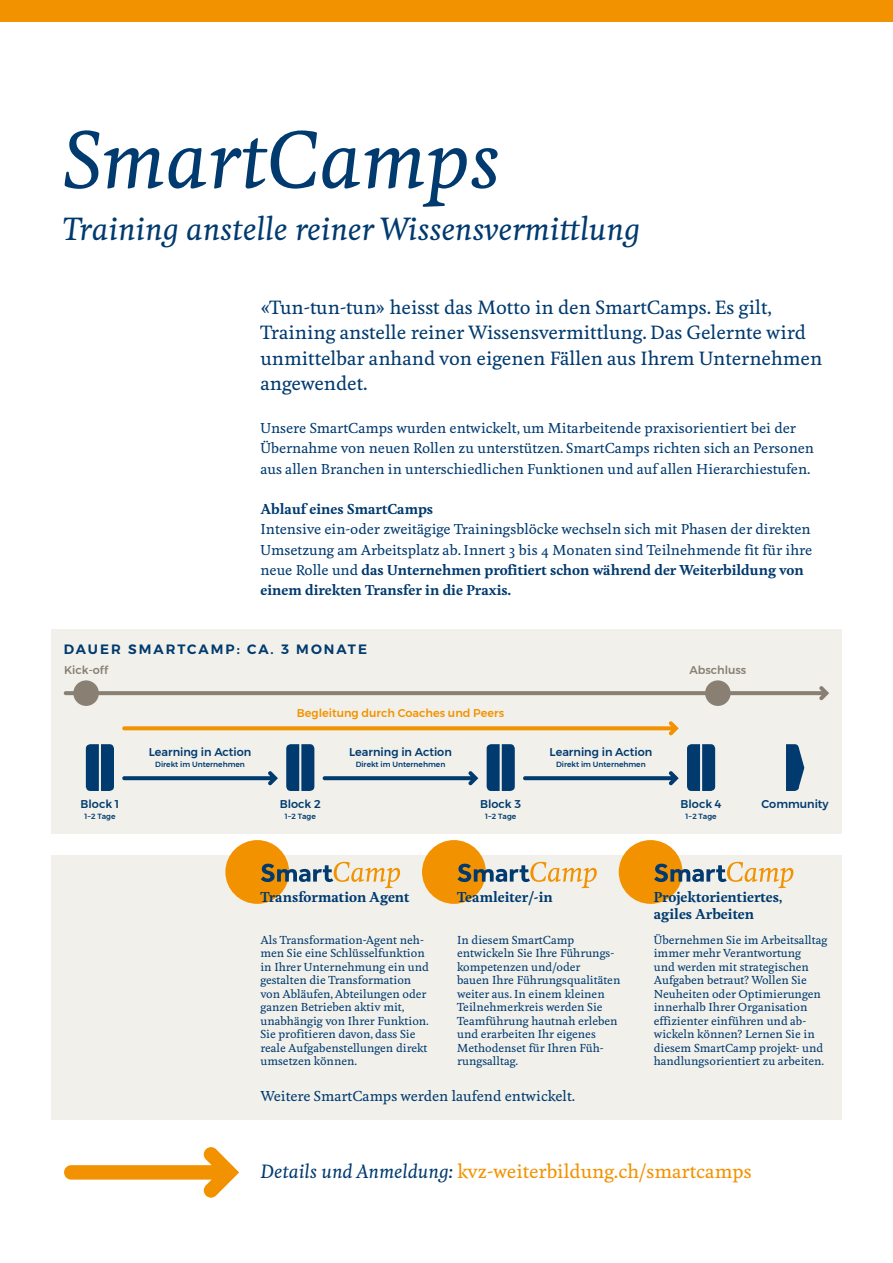
<style>
.page{position:relative;width:893px;height:1263px;background:#fff}
.page>*{position:absolute;margin:0;border:0;box-sizing:border-box;transform-origin:0 0}
.Titel{font:italic 500 76.5px "Feijoa";color:#003a6f}
.Titel-2{font:italic 500 30px "Feijoa";color:#003a6f}
.Lead{font:500 18px/25.5px "Feijoa";color:#003a6f}
.t1{font:500 18px "Feijoa";color:#f39200}
.Grundtext_SmartEcono{font:500 13.5px/20.2px "Feijoa";color:#003a6f}
.Zwischentitel{font:700 13.5px/16.5px "Feijoa";color:#003a6f}
.Grundtext{font:500 13.5px "Feijoa";color:#003a6f}
.Titel_Grafik{font:600 13.5px "Montserrat";letter-spacing:.15em;color:#003a6f}
.Grundtext-2{font:700 13.5px "Feijoa";color:#003a6f}
.Text_Grafik{font:500 11.25px "Montserrat";color:#003a6f}
.Text_Grafik-2{font:500 11.25px "Montserrat";color:#f39200}
.Text_Grafik-3{font:500 11.25px "Montserrat";color:#897f72}
.Randspaltentext{font:500 10.8px/13.5px "Feijoa";color:#003a6f}
.Text_Grafik-4{font:500 7.5px "Montserrat";color:#003a6f}
.s1{font-weight:700}
.s2{font-style:italic;color:#003a6f}
</style>
<div class="page">
<div style="left:0;top:0;width:893px;height:21px;background:#f39200"></div>
<div style="left:51px;top:855px;width:791px;height:264px;background:#f1f0ea"></div>
<svg style="left:64px;top:1147px;width:175px;height:51px"></svg>
<div style="left:225px;top:840px;width:64px;height:64px;background:#f39200;border-radius:50%"></div>
<svg style="left:261px;top:862px;width:139px;height:26px"></svg>
<div style="left:422px;top:840px;width:64px;height:64px;background:#f39200;border-radius:50%"></div>
<svg style="left:457px;top:862px;width:140px;height:26px"></svg>
<div style="left:619px;top:840px;width:63px;height:64px;background:#f39200;border-radius:50%"></div>
<svg style="left:654px;top:862px;width:139px;height:26px"></svg>
<div style="left:51px;top:629px;width:791px;height:204px;background:#f1f0ea"></div>
<svg style="left:487px;top:744px;width:28px;height:47px"></svg>
<svg style="left:86px;top:744px;width:28px;height:47px"></svg>
<svg style="left:687px;top:744px;width:28px;height:47px"></svg>
<div style="left:73px;top:680px;width:26px;height:26px;background:#897f72;border-radius:50%"></div>
<div style="left:705px;top:680px;width:26px;height:26px;background:#897f72;border-radius:50%"></div>
<svg style="left:786px;top:744px;width:18px;height:47px"></svg>
<svg style="left:122px;top:771px;width:156px;height:14px"></svg>
<svg style="left:64px;top:686px;width:765px;height:14px"></svg>
<svg style="left:122px;top:721px;width:557px;height:14px"></svg>
<svg style="left:323px;top:771px;width:155px;height:14px"></svg>
<svg style="left:523px;top:771px;width:156px;height:14px"></svg>
<svg style="left:286px;top:744px;width:28px;height:47px"></svg>
<p class="Titel" style="left:64px;top:111px;width:437px">SmartCamps</p>
<p class="Titel-2" style="left:64px;top:210px;width:577px">Training anstelle reiner Wissensvermittlung</p>
<p class="Lead" style="left:260px;top:295px;width:563px">«Tun-tun-tun» heisst das Motto in den SmartCamps. Es gilt, Training anstelle reiner Wissensvermittlung. Das Gelernte wird unmittelbar anhand von eigenen Fällen aus Ihrem Unternehmen angewendet.</p>
<p class="Grundtext_SmartEcono" style="left:260px;top:418px;width:555px">Unsere SmartCamps wurden entwickelt, um Mitarbeitende praxisorientiert bei der<br>Übernahme von neuen Rollen zu unterstützen. SmartCamps richten sich an Personen aus allen Branchen in unterschiedlichen Funktionen und auf allen Hierarchiestufen.</p>
<p class="Grundtext-2" style="left:260px;top:500px;width:174px">Ablauf eines SmartCamps</p>
<p class="Grundtext_SmartEcono" style="left:260px;top:520px;width:553px">Intensive ein-oder zweitägige Trainingsblöcke wechseln sich mit Phasen der direkten Umsetzung am Arbeitsplatz ab. Innert 3 bis 4 Monaten sind Teilnehmende fit für ihre neue Rolle und <span class="s1">das Unternehmen profitiert schon während der Weiterbildung von einem direkten Transfer in die Praxis.</span></p>
<p class="Titel_Grafik" style="left:64px;top:639px;width:305px">DAUER SMARTCAMP: CA. 3 MONATE</p>
<p class="Text_Grafik-3" style="left:64px;top:661px;width:46px">Kick-off</p>
<p class="Text_Grafik-3" style="left:689px;top:661px;width:59px">Abschluss</p>
<p class="Text_Grafik-2" style="left:297px;top:704px;width:209px">Begleitung durch Coaches und Peers</p>
<p class="Text_Grafik" style="left:149px;top:743px;width:104px">Learning in Action</p>
<p class="Text_Grafik-4" style="left:155px;top:758px;width:91px">Direkt im Unternehmen</p>
<p class="Text_Grafik" style="left:349px;top:743px;width:104px">Learning in Action</p>
<p class="Text_Grafik-4" style="left:356px;top:758px;width:91px">Direkt im Unternehmen</p>
<p class="Text_Grafik" style="left:550px;top:743px;width:104px">Learning in Action</p>
<p class="Text_Grafik-4" style="left:556px;top:758px;width:91px">Direkt im Unternehmen</p>
<p class="Text_Grafik" style="left:81px;top:795px;width:40px">Block 1</p>
<p class="Text_Grafik-4" style="left:84px;top:810px;width:33px">1–2 Tage</p>
<p class="Text_Grafik" style="left:280px;top:795px;width:42px">Block 2</p>
<p class="Text_Grafik-4" style="left:285px;top:810px;width:33px">1–2 Tage</p>
<p class="Text_Grafik" style="left:480px;top:795px;width:43px">Block 3</p>
<p class="Text_Grafik-4" style="left:485px;top:810px;width:33px">1–2 Tage</p>
<p class="Text_Grafik" style="left:680px;top:795px;width:43px">Block 4</p>
<p class="Text_Grafik-4" style="left:685px;top:810px;width:33px">1–2 Tage</p>
<p class="Text_Grafik" style="left:762px;top:795px;width:69px">Community</p>
<p class="Zwischentitel" style="left:260px;top:889px;width:151px">Transformation Agent</p>
<p class="Zwischentitel" style="left:457px;top:889px;width:97px">Teamleiter/-in</p>
<p class="Zwischentitel" style="left:654px;top:889px;width:130px">Projektorientiertes, agiles Arbeiten</p>
<p class="Randspaltentext" style="left:260px;top:933px;width:170px">Als Transformation-Agent neh&shy;men Sie eine Schlüsselfunktion in Ihrer Unternehmung ein und gestalten die Transformation von Abläufen, Abteilungen oder ganzen Betrieben aktiv mit, unabhängig von Ihrer Funktion.<br>Sie profitieren davon, dass Sie reale Aufgabenstellungen direkt umsetzen können.</p>
<p class="Randspaltentext" style="left:457px;top:933px;width:165px">In diesem SmartCamp entwickeln Sie Ihre Führungs&shy;kompetenzen und/oder<br>bauen Ihre Führungsqualitäten weiter aus. In einem kleinen<br>Teilnehmerkreis werden Sie<br>Teamführung hautnah erleben und erarbeiten Ihr eigenes<br>Methodenset für Ihren Füh&shy;rungsalltag.</p>
<p class="Randspaltentext" style="left:654px;top:933px;width:175px">Übernehmen Sie im Arbeitsalltag immer mehr Verantwortung<br>und werden mit strategischen<br>Aufgaben betraut? Wollen Sie<br>Neuheiten oder Optimierungen innerhalb Ihrer Organisation effizienter einführen und ab&shy;wickeln können? Lernen Sie in diesem SmartCamp projekt- und handlungsorientiert zu arbeiten.</p>
<p class="Grundtext" style="left:260px;top:1088px;width:316px">Weitere SmartCamps werden laufend entwickelt.</p>
<p class="t1" style="left:260px;top:1160px;width:493px"><span class="s2">Details und Anmeldung:</span> kvz-weiterbildung.ch/smartcamps</p>
</div>
